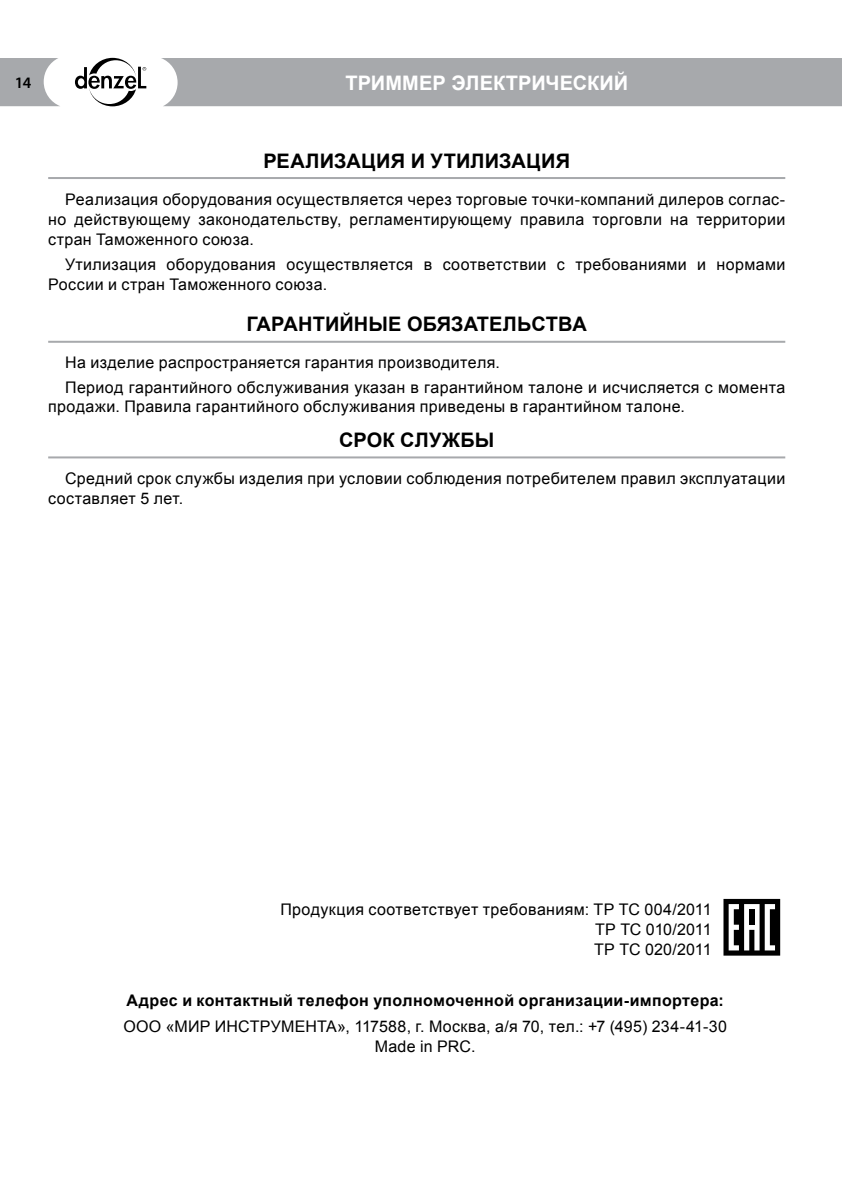
<style>
.page{position:relative;width:842px;height:1191px;background:#fff}
.page>*{position:absolute;margin:0;border:0;box-sizing:border-box;transform-origin:0 0}
.t1{font:700 20px "Arial";color:#000}
.t2{font:700 20px "Arial";letter-spacing:.005em;color:#fff}
.t3{font:16px/20px "Arial";letter-spacing:.025em;color:#000}
.t4{font:700 16px "Arial";letter-spacing:.02em;color:#000}
.t5{font:600 16px "Myriad Pro";color:#000}
</style>
<div class="page">
<div style="left:161px;top:58px;width:681px;height:48px;background:#a7a9ac"></div>
<svg style="left:0;top:58px;width:60px;height:48px"></svg>
<svg style="left:75px;top:58px;width:71px;height:48px"></svg>
<hr style="left:48px;top:177px;width:737px;height:2px;background:#a7a9ac">
<hr style="left:48px;top:341px;width:737px;height:2px;background:#a7a9ac">
<hr style="left:48px;top:456px;width:737px;height:2px;background:#a7a9ac">
<svg style="left:723px;top:899px;width:57px;height:56px"></svg>
<div style="left:749px;top:909px;width:5px;height:15px;background:#000"></div>
<p class="t5" style="left:15px;top:72px;width:18px">14</p>
<p class="t2" style="left:345px;top:70px;width:175px">ТРИММЕР электри</p>
<p class="t2" style="left:545px;top:70px;width:84px">ческий</p>
<p class="t1" style="left:263px;top:147px;width:43px">РЕАЛИ</p>
<p class="t1" style="left:334px;top:147px;width:28px">ЗАЦИ</p>
<p class="t1" style="left:391px;top:147px;width:55px">Я И УТИЛИ</p>
<p class="t1" style="left:499px;top:147px;width:28px">ЗАЦИ</p>
<p class="t1" style="left:556px;top:147px;width:16px">Я</p>
<p class="t3" style="left:48px;top:189px;width:739px;text-align:justify;text-indent:17px">Реализация оборудования осуществляется через торговые точки-компаний дилеров соглас&shy;но действующему законодательству, регламентирующему правила торговли на территории стран Таможенного союза.</p>
<p class="t3" style="left:48px;top:255px;width:739px;text-indent:17px">Утилизация оборудования осуществляется в соответствии с требованиями и нормами<br>России и стран Таможенного союза.</p>
<p class="t1" style="left:246px;top:311px;width:81px">ГАРАНТИЙ</p>
<p class="t1" style="left:354px;top:311px;width:164px">НЫЕ ОБЯЗАТЕЛЬСТВА</p>
<p class="t3" style="left:65px;top:350px;width:721px;line-height:24.8px">На изделие распространяется гарантия производителя.<br>Период гарантийного обслуживания указан в гарантийном талоне и исчисляется с момента</p>
<p class="t3" style="left:48px;top:396px;width:638px">продажи. Правила гарантийного обслуживания приведены в гарантийном талоне.</p>
<p class="t1" style="left:339px;top:427px;width:76px">СРОК СЛУ</p>
<p class="t1" style="left:442px;top:427px;width:54px">ЖБЫ</p>
<p class="t3" style="left:48px;top:468px;width:739px;text-indent:17px">Средний срок службы изделия при условии соблюдения потребителем правил эксплуатации составляет 5 лет.</p>
<p class="t3" style="left:594px;top:899px;width:119px;text-align:justify;text-indent:-314px">Продукция соответствует требованиям: ТР ТС 004/2011<br>ТР ТС 010/2011<br>ТР ТС 020/2011</p>
<p class="t4" style="left:126px;top:989px;width:599px">Адрес и контактный телефон уполномоченной организации-импортера:</p>
<p class="t3" style="left:123px;top:1016px;width:605px;text-align:center">ООО «МИР ИНСТРУМЕНТА», 117588, г. Москва, а/я 70, тел.: +7 (495) 234-41-30<br>Made in PRC.</p>
</div>
